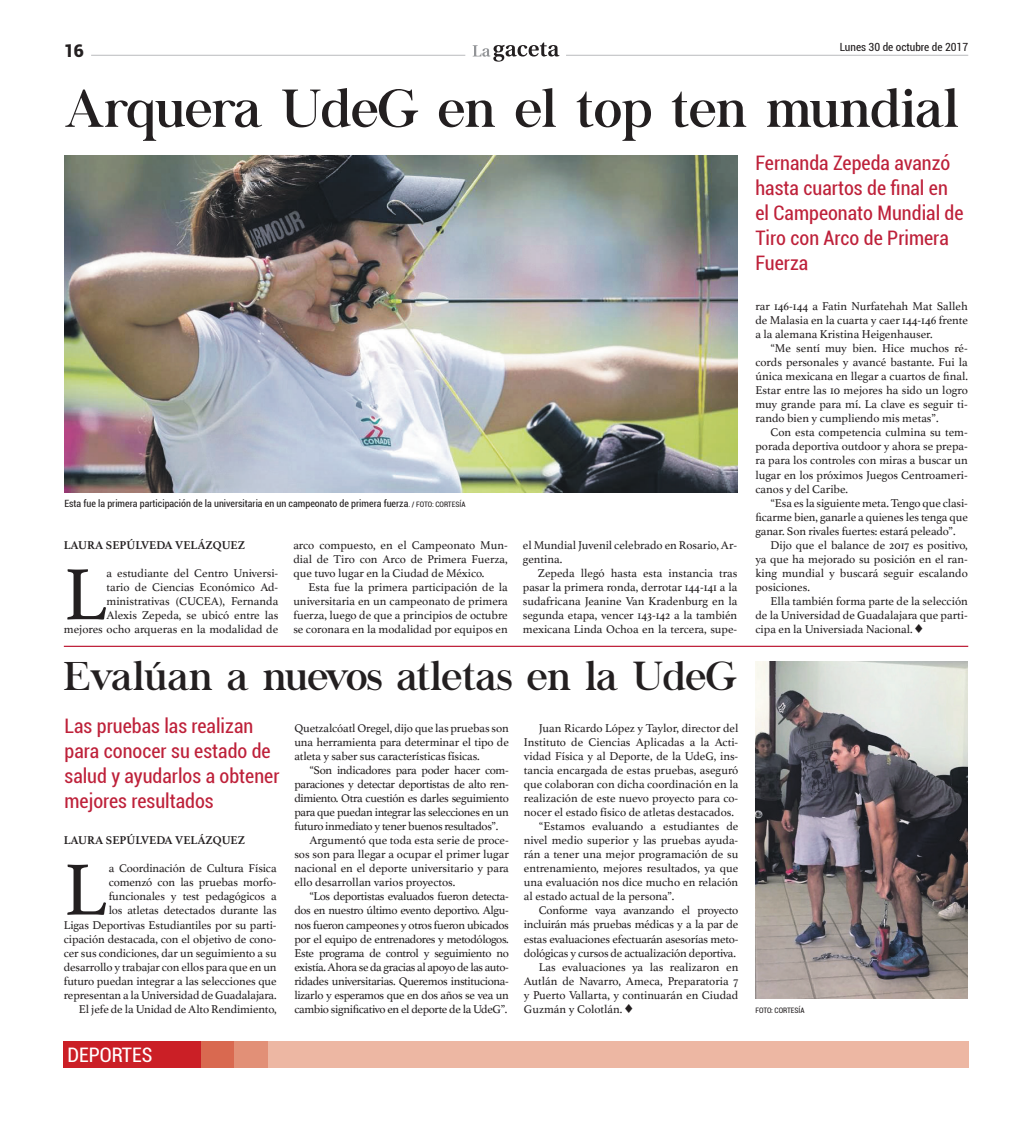
<style>
.page{position:relative;width:1025px;height:1125px;background:#fff}
.page>*{position:absolute;margin:0;border:0;box-sizing:border-box;transform-origin:0 0}
.t1{font:76.25px "Athelas";color:#231f20}
.t2{font:52.5px "Chapaza";color:#231f20}
.t3{font:39.88px "Chapaza";color:#231f20}
.t4{font:condensed 20px/25px "Roboto";color:#be213a}
.t5{font:condensed 20px "Roboto";color:#fff}
.t6{font:900 17.5px "Roboto";color:#231f20}
.t7{font:11.88px/14px "Athelas";letter-spacing:-.01em;color:#231f20;text-align:justify}
.t8{font:11.88px "Athelas";letter-spacing:-.03em;color:#231f20}
.t9{font:700 11.88px "Athelas";color:#231f20}
.t10{font:condensed 11.25px "Roboto";color:#231f20}
.t11{font:condensed 10px "Roboto";color:#231f20}
.t12{font:condensed 7.5px "Roboto";color:#231f20}
.s1{font-size:7.5px}
.s2{font-family:"Monotype Sorts";font-size:12.5px}
</style>
<div class="page">
<svg style="left:472px;top:43px;width:87px;height:19px"></svg>
<hr style="left:91px;top:55px;width:374px;height:1px;background:#c7c8ca">
<hr style="left:566px;top:55px;width:401px;height:1px;background:#c7c8ca">
<div style="left:234px;top:1041px;width:733px;height:27px;background:#edb7a3"></div>
<div style="left:64px;top:1041px;width:137px;height:27px;background:#cb1f26"></div>
<div style="left:201px;top:1041px;width:33px;height:27px;background:#d96950"></div>
<div style="left:234px;top:1041px;width:34px;height:27px;background:#e29077"></div>
<img style="left:64px;top:155px;width:673px;height:338px">
<img style="left:755px;top:661px;width:212px;height:338px">
<hr style="left:64px;top:646px;width:903px;height:1px;background:#be213a">
<h3 class="t6" style="left:64px;top:38px;width:22px">16</h3>
<p class="t10" style="left:839px;top:39px;width:130px">Lunes 30 de octubre de 2017</p>
<h2 class="t2" style="left:64px;top:78px;width:895px">Arquera UdeG en el top ten mundial</h2>
<p class="t11" style="left:64px;top:496px;width:402px">Esta fue la primera participación de la universitaria en un campeonato de primera fuerza<span class="s1">. / FOTO: CORTESÍA</span></p>
<p class="t9" style="left:64px;top:535px;width:182px">LAURA SEPÚLVEDA VELÁZQUEZ</p>
<h1 class="t1" style="left:64px;top:534px;width:44px">L</h1>
<p class="t7" style="left:64px;top:566px;width:216px;text-align:right">a estudiante del Centro Universi-<br>tario de Ciencias Económico Ad&shy;ministrativas (CUCEA), Fernanda<br>Alexis Zepeda, se ubicó entre las<br>mejores ocho arqueras en la modalidad de</p>
<p class="t7" style="left:293px;top:538px;width:216px">arco compuesto, en el Campeonato Mun&shy;dial de Tiro con Arco de Primera Fuerza, que tuvo lugar en la Ciudad de México.</p>
<p class="t7" style="left:293px;top:580px;width:216px;text-indent:15px">Esta fue la primera participación de la universitaria en un campeonato de primera fuerza, luego de que a principios de octubre se coronara en la modalidad por equipos en</p>
<p class="t7" style="left:522px;top:538px;width:216px">el Mundial Juvenil celebrado en Rosario, Ar&shy;gentina.</p>
<p class="t7" style="left:522px;top:566px;width:216px;text-indent:15px">Zepeda llegó hasta esta instancia tras pasar la primera ronda, derrotar 144-141 a la sudafricana Jeanine Van Kradenburg en la segunda etapa, vencer 143-142 a la también mexicana Linda Ochoa en la tercera, supe-</p>
<h3 class="t3" style="left:64px;top:653px;width:674px">Evalúan a nuevos atletas en la UdeG</h3>
<h3 class="t4" style="left:64px;top:712px;width:216px">Las pruebas las realizan para conocer su estado de salud y ayudarlos a obtener mejores resultados</h3>
<p class="t9" style="left:64px;top:831px;width:182px">LAURA SEPÚLVEDA VELÁZQUEZ</p>
<h1 class="t1" style="left:64px;top:829px;width:44px">L</h1>
<p class="t7" style="left:64px;top:861px;width:214px;text-align:right">a Coordinación de Cultura Física comenzó con las pruebas morfo&shy;funcionales y test pedagógicos a<br>los atletas detectados durante las<br>Ligas Deportivas Estudiantiles por su parti&shy;cipación destacada, con el objetivo de cono&shy;cer sus condiciones, dar un seguimiento a su desarrollo y trabajar con ellos para que en un futuro puedan integrar a las selecciones que representan a la Universidad de Guadalajara.<br>El jefe de la Unidad de Alto Rendimiento,</p>
<h3 class="t5" style="left:67px;top:1041px;width:87px">DEPORTES</h3>
<p class="t7" style="left:294px;top:720px;width:216px">Quetzalcóatl Oregel, dijo que las pruebas son una herramienta para determinar el tipo de atleta y saber sus características físicas.</p>
<p class="t8" style="left:309px;top:761px;width:201px">“Son indicadores para poder hacer com-</p>
<p class="t8" style="left:294px;top:775px;width:216px">paraciones y detectar deportistas de alto ren-</p>
<p class="t8" style="left:294px;top:789px;width:216px">dimiento. Otra cuestión es darles seguimiento</p>
<p class="t8" style="left:294px;top:803px;width:216px">para que puedan integrar las selecciones en un</p>
<p class="t8" style="left:294px;top:817px;width:205px">futuro inmediato y tener buenos resultados”.</p>
<p class="t7" style="left:309px;top:833px;width:201px">Argumentó que toda esta serie de proce-</p>
<p class="t7" style="left:294px;top:847px;width:216px">sos son para llegar a ocupar el primer lugar</p>
<p class="t7" style="left:294px;top:861px;width:216px">nacional en el deporte universitario y para</p>
<p class="t7" style="left:294px;top:875px;width:162px">ello desarrollan varios proyectos.</p>
<p class="t8" style="left:309px;top:887px;width:201px">“Los deportistas evaluados fueron detecta-</p>
<p class="t8" style="left:294px;top:901px;width:216px">dos en nuestro último evento deportivo. Algu-</p>
<p class="t8" style="left:294px;top:915px;width:216px">nos fueron campeones y otros fueron ubicados</p>
<p class="t8" style="left:294px;top:929px;width:216px">por el equipo de entrenadores y metodólogos.</p>
<p class="t8" style="left:294px;top:943px;width:216px">Este programa de control y seguimiento no</p>
<p class="t8" style="left:294px;top:957px;width:216px">existía. Ahora se da gracias al apoyo de las auto-</p>
<p class="t8" style="left:294px;top:971px;width:216px">ridades universitarias. Queremos instituciona-</p>
<p class="t8" style="left:294px;top:985px;width:216px">lizarlo y esperamos que en dos años se vea un</p>
<p class="t8" style="left:294px;top:1000px;width:214px">cambio significativo en el deporte de la UdeG”.</p>
<p class="t7" style="left:538px;top:720px;width:201px">Juan Ricardo López y Taylor, director del</p>
<p class="t7" style="left:523px;top:734px;width:216px">Instituto de Ciencias Aplicadas a la Acti-</p>
<p class="t7" style="left:523px;top:748px;width:216px">vidad Física y al Deporte, de la UdeG, ins-</p>
<p class="t7" style="left:523px;top:763px;width:216px">tancia encargada de estas pruebas, aseguró</p>
<p class="t7" style="left:523px;top:777px;width:216px">que colaboran con dicha coordinación en la</p>
<p class="t7" style="left:523px;top:791px;width:216px">realización de este nuevo proyecto para co-</p>
<p class="t7" style="left:523px;top:805px;width:212px">nocer el estado físico de atletas destacados.</p>
<p class="t7" style="left:538px;top:819px;width:201px">“Estamos evaluando a estudiantes de</p>
<p class="t7" style="left:523px;top:833px;width:216px">nivel medio superior y las pruebas ayuda-</p>
<p class="t7" style="left:523px;top:847px;width:216px">rán a tener una mejor programación de su</p>
<p class="t7" style="left:523px;top:861px;width:216px">entrenamiento, mejores resultados, ya que</p>
<p class="t7" style="left:523px;top:875px;width:216px">una evaluación nos dice mucho en relación</p>
<p class="t7" style="left:523px;top:889px;width:152px">al estado actual de la persona”.</p>
<p class="t7" style="left:538px;top:903px;width:201px">Conforme vaya avanzando el proyecto</p>
<p class="t7" style="left:523px;top:917px;width:216px">incluirán más pruebas médicas y a la par de</p>
<p class="t7" style="left:523px;top:931px;width:216px">estas evaluaciones efectuarán asesorías meto-</p>
<p class="t7" style="left:523px;top:945px;width:213px">dológicas y cursos de actualización deportiva.</p>
<p class="t7" style="left:538px;top:959px;width:201px">Las evaluaciones ya las realizaron en</p>
<p class="t7" style="left:523px;top:973px;width:216px">Autlán de Navarro, Ameca, Preparatoria 7</p>
<p class="t7" style="left:523px;top:988px;width:216px">y Puerto Vallarta, y continuarán en Ciudad</p>
<p class="t7" style="left:523px;top:1002px;width:110px">Guzmán y Colotlán. <span class="s2">©</span></p>
<h3 class="t4" style="left:755px;top:150px;width:209px">Fernanda Zepeda avanzó hasta cuartos de final en el Campeonato Mundial de<br>Tiro con Arco de Primera<br>Fuerza</h3>
<p class="t7" style="left:755px;top:299px;width:214px">rar 146-144 a Fatin Nurfatehah Mat Salleh de Malasia en la cuarta y caer 144-146 frente a la alemana Kristina Heigenhauser.</p>
<p class="t7" style="left:755px;top:341px;width:214px;text-indent:15px">“Me sentí muy bien. Hice muchos ré&shy;cords personales y avancé bastante. Fui la única mexicana en llegar a cuartos de final.<br>Estar entre las 10 mejores ha sido un logro muy grande para mí. La clave es seguir ti&shy;rando bien y cumpliendo mis metas”.</p>
<p class="t7" style="left:755px;top:425px;width:214px;text-indent:15px">Con esta competencia culmina su tem&shy;porada deportiva outdoor y ahora se prepa&shy;ra para los controles con miras a buscar un lugar en los próximos Juegos Centroameri&shy;canos y del Caribe.</p>
<p class="t7" style="left:755px;top:495px;width:214px;text-indent:15px">“Esa es la siguiente meta. Tengo que clasi&shy;ficarme bien, ganarle a quienes les tenga que ganar. Son rivales fuertes: estará peleado”.</p>
<p class="t7" style="left:755px;top:538px;width:214px;text-indent:15px">Dijo que el balance de 2017 es positivo, ya que ha mejorado su posición en el ran&shy;king mundial y buscará seguir escalando posiciones.</p>
<p class="t7" style="left:755px;top:594px;width:214px;text-indent:15px">Ella también forma parte de la selección de la Universidad de Guadalajara que parti&shy;cipa en la Universiada Nacional. <span class="s2">©</span></p>
<p class="t12" style="left:755px;top:1005px;width:51px">FOTO: CORTESÍA</p>
</div>
